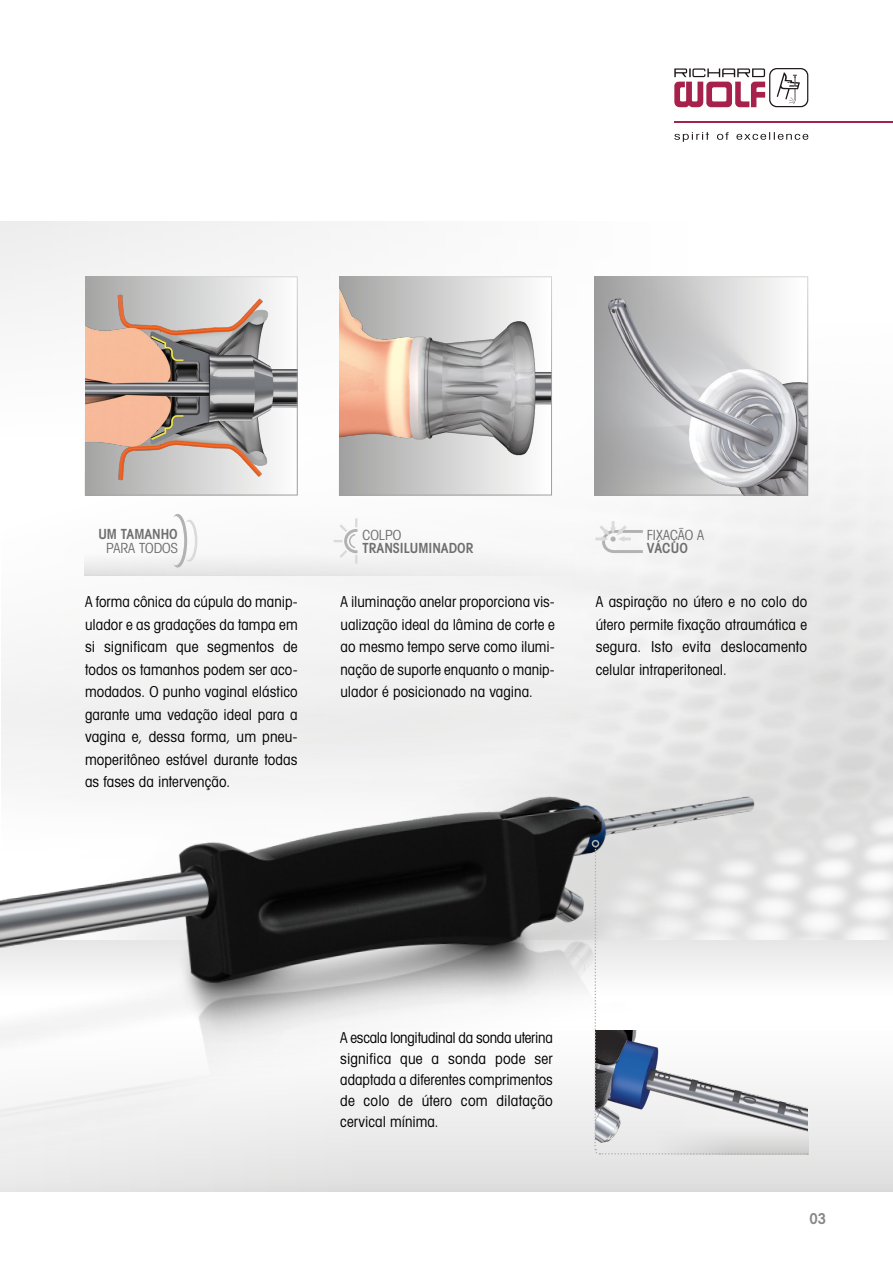
<style>
.page{position:relative;width:893px;height:1263px;background:#fff}
.page>*{position:absolute;margin:0;border:0;box-sizing:border-box;transform-origin:0 0}
.t1{font:condensed 15px/22.5px "Avant Garde";letter-spacing:.005em;color:#000;text-align:justify}
.t2{font:600 condensed 15px "Avant Garde";color:#878787}
.t3{font:600 condensed 13.95px "Avant Garde";color:#706f6f}
.t4{font:condensed 13.95px "Avant Garde";color:#706f6f}
</style>
<div class="page">
<div style="left:0;top:221px;width:893px;height:219px;background:#fbfbfb"></div>
<svg style="left:674px;top:132px;width:134px;height:10px"></svg>
<svg style="left:674px;top:68px;width:134px;height:39px"></svg>
<hr style="left:674px;top:121px;width:219px;height:2px;background:#a6214b">
<svg style="left:823px;top:1084px;width:70px;height:108px"></svg>
<div style="left:0;top:940px;width:893px;height:72px;background:linear-gradient(to bottom,#e7e7e7,#fff)"></div>
<div style="left:85px;top:540px;width:808px;height:35px;background:#f2f2f2"></div>
<svg style="left:173px;top:514px;width:24px;height:53px"></svg>
<svg style="left:595px;top:521px;width:48px;height:32px"></svg>
<svg style="left:334px;top:518px;width:23px;height:46px"></svg>
<img style="left:0;top:689px;width:823px;height:503px">
<img style="left:87px;top:278px;width:209px;height:215px">
<div style="left:339px;top:276px;width:213px;height:219px;background:linear-gradient(to right,#a2a2a1,#fff)"></div>
<img style="left:341px;top:284px;width:209px;height:203px">
<div style="left:339px;top:276px;width:213px;height:219px;border:1px solid #9d9d9c"></div>
<div style="left:85px;top:276px;width:213px;height:219px;border:1px solid #9d9d9c"></div>
<img style="left:597px;top:278px;width:209px;height:215px">
<div style="left:595px;top:276px;width:213px;height:219px;border:1px solid #9d9d9c"></div>
<div style="left:595px;top:1030px;width:213px;height:144px;background:#e4e4e4"></div>
<svg style="left:594px;top:846px;width:213px;height:309px"></svg>
<div style="left:592px;top:840px;width:7px;height:7px;border:2px solid #b3b2b2;border-radius:50%"></div>
<p class="t3" style="left:98px;top:526px;width:81px">UM TAMANHO</p>
<p class="t4" style="left:106px;top:539px;width:73px">PARA TODOS</p>
<p class="t4" style="left:363px;top:526px;width:40px">COLPO</p>
<p class="t3" style="left:363px;top:539px;width:112px">TRANSILUMINADOR</p>
<p class="t4" style="left:647px;top:526px;width:59px">FIXAÇÃO A</p>
<p class="t3" style="left:647px;top:540px;width:43px">VÁCUO</p>
<p class="t1" style="left:85px;top:590px;width:214px">A forma cônica da cúpula do manip&shy;ulador e as gradações da tampa em si significam que segmentos de todos os tamanhos podem ser aco&shy;modados. O punho vaginal elástico garante uma vedação ideal para a vagina e, dessa forma, um pneu&shy;moperitôneo estável durante todas as fases da intervenção.</p>
<p class="t1" style="left:596px;top:590px;width:213px">A aspiração no útero e no colo do útero permite fixação atraumática e segura. Isto evita deslocamento celular intraperitoneal.</p>
<p class="t1" style="left:340px;top:590px;width:216px">A iluminação anelar proporciona vis&shy;ualização ideal da lâmina de corte e ao mesmo tempo serve como ilumi&shy;nação de suporte enquanto o manip&shy;ulador é posicionado na vagina.</p>
<p class="t1" style="left:340px;top:1027px;width:214px;line-height:21px">A escala longitudinal da sonda uterina significa que a sonda pode ser adaptada a diferentes comprimentos de colo de útero com dilatação cervical mínima.</p>
<p class="t2" style="left:809px;top:1209px;width:18px">03</p>
</div>
